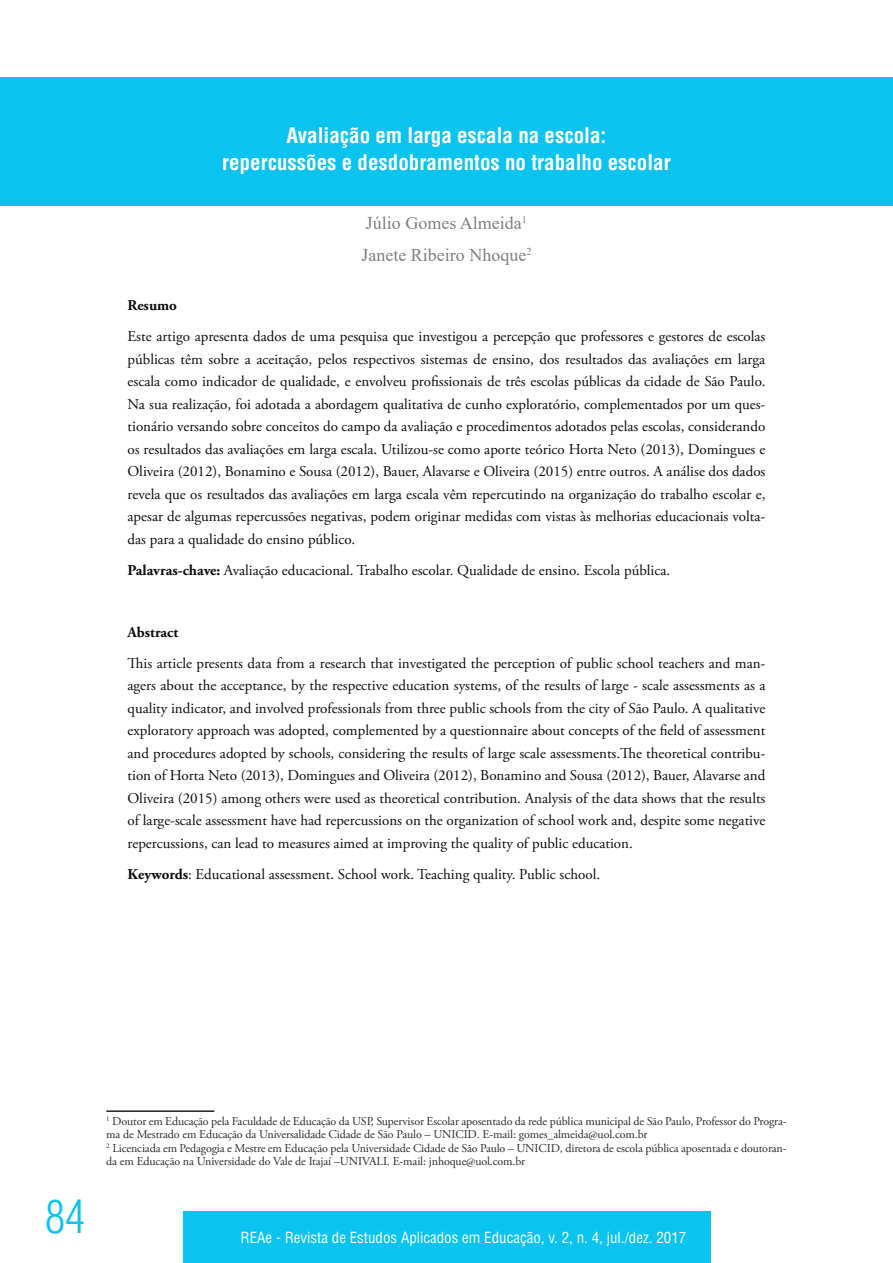
<style>
.page{position:relative;width:893px;height:1263px;background:#fff}
.page>*{position:absolute;margin:0;border:0;box-sizing:border-box;transform-origin:0 0}
.t1{font:300 condensed 45px "Helvetica LT Std";color:#0ac3ef}
.Título_Artigo{font:700 condensed 21px "Helvetica LT Std";color:#fff}
.Autor{font:18px "Times New Roman";color:#808080}
.Abstract_-_Resumo{font:15px/22.5px "Adobe Garamond Pro";color:#0d0d0d;text-align:justify}
.Texto{font:condensed 15px "Helvetica LT Std";color:#fff}
.Abstract_-_Resumo-2{font:700 15px "Adobe Garamond Pro";color:#0d0d0d}
.Nota_de_Rodapé{font:12px/13.5px "Adobe Garamond Pro";letter-spacing:-.01em;color:#2c2c2c}
.s1{font-weight:700}
</style>
<div class="page">
<div style="left:183px;top:1211px;width:527px;height:51px;background:#0ac3ef"></div>
<div style="left:0;top:77px;width:893px;height:129px;background:#0ac3ef"></div>
<hr style="left:106px;top:1110px;width:108px;height:2px;background:#231f20">
<p class="Título_Artigo" style="left:287px;top:122px;width:321px">Avaliação em larga escala na escola:</p>
<p class="Título_Artigo" style="left:222px;top:149px;width:450px">repercussões e desdobramentos no trabalho escolar</p>
<p class="Autor" style="left:366px;top:210px;width:163px">Júlio Gomes Almeida<sup>1</sup></p>
<p class="Autor" style="left:361px;top:242px;width:172px">Janete Ribeiro Nhoque<sup>2</sup></p>
<p class="Abstract_-_Resumo-2" style="left:128px;top:297px;width:51px">Resumo</p>
<p class="Abstract_-_Resumo" style="left:128px;top:326px;width:639px">Este artigo apresenta dados de uma pesquisa que investigou a percepção que professores e gestores de escolas públicas têm sobre a aceitação, pelos respectivos sistemas de ensino, dos resultados das avaliações em larga escala como indicador de qualidade, e envolveu profissionais de três escolas públicas da cidade de São Paulo.<br>Na sua realização, foi adotada a abordagem qualitativa de cunho exploratório, complementados por um ques&shy;tionário versando sobre conceitos do campo da avaliação e procedimentos adotados pelas escolas, considerando os resultados das avaliações em larga escala. Utilizou-se como aporte teórico Horta Neto (2013), Domingues e Oliveira (2012), Bonamino e Sousa (2012), Bauer, Alavarse e Oliveira (2015) entre outros. A análise dos dados revela que os resultados das avaliações em larga escala vêm repercutindo na organização do trabalho escolar e, apesar de algumas repercussões negativas, podem originar medidas com vistas às melhorias educacionais volta&shy;das para a qualidade do ensino público.</p>
<p class="Abstract_-_Resumo" style="left:128px;top:559px;width:544px"><span class="s1">Palavras-chave:</span> Avaliação educacional. Trabalho escolar. Qualidade de ensino. Escola pública.</p>
<p class="Abstract_-_Resumo-2" style="left:128px;top:623px;width:52px">Abstract</p>
<p class="Abstract_-_Resumo" style="left:128px;top:652px;width:639px">This article presents data from a research that investigated the perception of public school teachers and man&shy;agers about the acceptance, by the respective education systems, of the results of large - scale assessments as a quality indicator, and involved professionals from three public schools from the city of São Paulo. A qualitative exploratory approach was adopted, complemented by a questionnaire about concepts of the field of assessment and procedures adopted by schools, considering the results of large scale assessments.The theoretical contribu&shy;tion of Horta Neto (2013), Domingues and Oliveira (2012), Bonamino and Sousa (2012), Bauer, Alavarse and Oliveira (2015) among others were used as theoretical contribution. Analysis of the data shows that the results of large-scale assessment have had repercussions on the organization of school work and, despite some negative repercussions, can lead to measures aimed at improving the quality of public education.</p>
<p class="Abstract_-_Resumo" style="left:128px;top:863px;width:474px"><span class="s1">Keywords</span>: Educational assessment. School work. Teaching quality. Public school.</p>
<p class="t1" style="left:45px;top:1188px;width:41px">84</p>
<p class="Nota_de_Rodapé" style="left:106px;top:1114px;width:682px"><sup>1</sup> Doutor em Educação pela Faculdade de Educação da USP, Supervisor Escolar aposentado da rede pública municipal de São Paulo, Professor do Progra&shy;ma de Mestrado em Educação da Universalidade Cidade de São Paulo – UNICID. E-mail: gomes_almeida@uol.com.br</p>
<p class="Nota_de_Rodapé" style="left:106px;top:1141px;width:682px"><sup>2</sup> Licenciada em Pedagogia e Mestre em Educação pela Universidade Cidade de São Paulo – UNICID, diretora de escola pública aposentada e doutoran&shy;da em Educação na Universidade do Vale de Itajaí –UNIVALI. E-mail: jnhoque@uol.com.br</p>
<p class="Texto" style="left:241px;top:1228px;width:447px">REAe - Revista de Estudos Aplicados em Educação, v. 2, n. 4, jul./dez. 2017</p>
</div>
